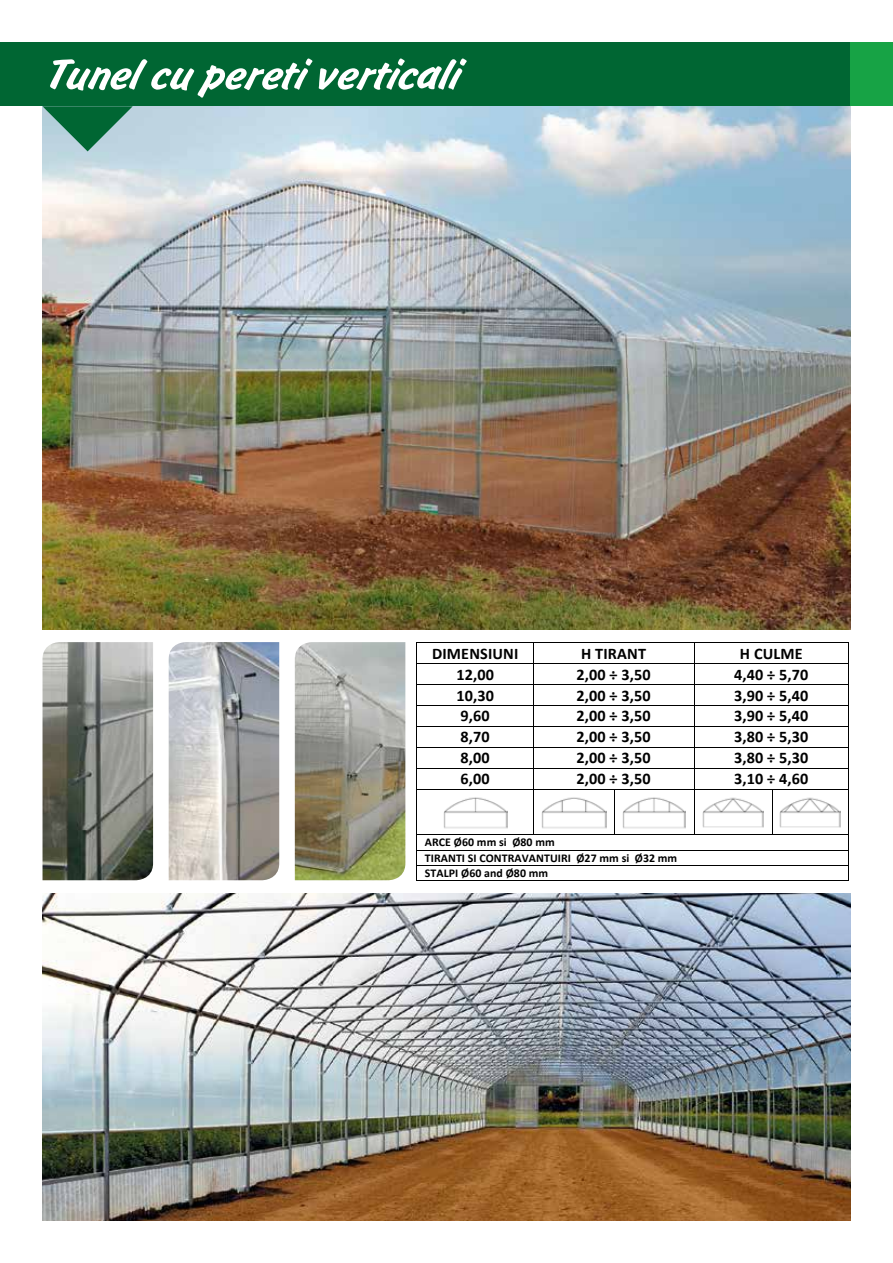
<style>
.page{position:relative;width:893px;height:1263px;background:#fff}
.page>*{position:absolute;margin:0;border:0;box-sizing:border-box;transform-origin:0 0}
.t1{font:45px "Flashlight";color:#fff;scale:1.25 1}
.t2{font:700 16.2px "Calibri";letter-spacing:.01em;color:#000}
.t3{font:700 11.85px/15.3px "Calibri";letter-spacing:.005em;color:#000}
</style>
<div class="page">
<img style="left:43px;top:106px;width:807px;height:523px">
<img style="left:43px;top:893px;width:807px;height:327px">
<div style="left:0;top:43px;width:850px;height:63px;background:#063"></div>
<svg style="left:43px;top:106px;width:90px;height:45px;background:#5d9b88"></svg>
<div style="left:850px;top:43px;width:43px;height:63px;background:#17a345"></div>
<img style="left:295px;top:642px;width:110px;height:238px">
<img style="left:43px;top:642px;width:110px;height:238px">
<img style="left:169px;top:642px;width:110px;height:238px">
<hr style="left:417px;top:643px;width:116px;height:1px;background:#000">
<hr style="left:534px;top:643px;width:160px;height:1px;background:#000">
<hr style="left:695px;top:643px;width:153px;height:1px;background:#000">
<hr style="left:417px;top:663px;width:116px;height:1px;background:#000">
<hr style="left:534px;top:663px;width:160px;height:1px;background:#000">
<hr style="left:695px;top:663px;width:153px;height:1px;background:#000">
<hr style="left:417px;top:684px;width:116px;height:1px;background:#000">
<hr style="left:534px;top:684px;width:160px;height:1px;background:#000">
<hr style="left:695px;top:684px;width:153px;height:1px;background:#000">
<hr style="left:417px;top:705px;width:116px;height:1px;background:#000">
<hr style="left:534px;top:705px;width:160px;height:1px;background:#000">
<hr style="left:695px;top:705px;width:153px;height:1px;background:#000">
<hr style="left:417px;top:726px;width:116px;height:1px;background:#000">
<hr style="left:534px;top:726px;width:160px;height:1px;background:#000">
<hr style="left:695px;top:726px;width:153px;height:1px;background:#000">
<hr style="left:417px;top:747px;width:116px;height:1px;background:#000">
<hr style="left:534px;top:747px;width:160px;height:1px;background:#000">
<hr style="left:695px;top:747px;width:153px;height:1px;background:#000">
<hr style="left:417px;top:768px;width:116px;height:1px;background:#000">
<hr style="left:534px;top:768px;width:160px;height:1px;background:#000">
<hr style="left:695px;top:768px;width:153px;height:1px;background:#000">
<img style="left:444px;top:797px;width:63px;height:32px">
<img style="left:542px;top:797px;width:64px;height:32px">
<img style="left:622px;top:797px;width:64px;height:32px">
<img style="left:702px;top:797px;width:62px;height:31px">
<img style="left:780px;top:797px;width:60px;height:31px">
<svg style="left:416px;top:643px;width:1px;height:146px"></svg>
<hr style="left:417px;top:789px;width:116px;height:1px;background:#000">
<svg style="left:533px;top:643px;width:1px;height:146px"></svg>
<hr style="left:534px;top:789px;width:80px;height:1px;background:#000">
<hr style="left:615px;top:789px;width:79px;height:1px;background:#000">
<svg style="left:694px;top:643px;width:1px;height:146px"></svg>
<hr style="left:695px;top:789px;width:77px;height:1px;background:#000">
<hr style="left:772px;top:789px;width:76px;height:1px;background:#000">
<svg style="left:848px;top:643px;width:1px;height:146px"></svg>
<hr style="left:416px;top:789px;width:1px;height:45px;background:#000">
<hr style="left:533px;top:789px;width:1px;height:45px;background:#000">
<hr style="left:614px;top:789px;width:1px;height:45px;background:#000">
<hr style="left:694px;top:789px;width:1px;height:45px;background:#000">
<hr style="left:772px;top:789px;width:1px;height:45px;background:#000">
<hr style="left:848px;top:789px;width:1px;height:45px;background:#000">
<hr style="left:417px;top:834px;width:116px;height:1px;background:#000">
<hr style="left:534px;top:834px;width:80px;height:1px;background:#000">
<hr style="left:615px;top:834px;width:79px;height:1px;background:#000">
<hr style="left:695px;top:834px;width:77px;height:1px;background:#000">
<hr style="left:772px;top:834px;width:76px;height:1px;background:#000">
<hr style="left:417px;top:850px;width:431px;height:1px;background:#000">
<hr style="left:417px;top:865px;width:431px;height:1px;background:#000">
<svg style="left:416px;top:834px;width:1px;height:47px"></svg>
<hr style="left:417px;top:880px;width:431px;height:1px;background:#000">
<svg style="left:848px;top:834px;width:1px;height:47px"></svg>
<h1 class="t1" style="left:43px;top:50px;width:333px">Tunel cu pereti verticali</h1>
<p class="t2" style="left:432px;top:643px;width:88px">DIMENSIUNI</p>
<p class="t2" style="left:581px;top:643px;width:66px">H TIRANT</p>
<p class="t2" style="left:740px;top:643px;width:64px">H CULME</p>
<p class="t2" style="left:456px;top:664px;width:39px">12,00</p>
<p class="t2" style="left:576px;top:664px;width:76px">2,00 ÷ 3,50</p>
<p class="t2" style="left:734px;top:664px;width:76px">4,40 ÷ 5,70</p>
<p class="t2" style="left:456px;top:685px;width:39px">10,30</p>
<p class="t2" style="left:576px;top:685px;width:76px">2,00 ÷ 3,50</p>
<p class="t2" style="left:734px;top:685px;width:76px">3,90 ÷ 5,40</p>
<p class="t2" style="left:461px;top:706px;width:31px">9,60</p>
<p class="t2" style="left:576px;top:706px;width:76px">2,00 ÷ 3,50</p>
<p class="t2" style="left:734px;top:706px;width:76px">3,90 ÷ 5,40</p>
<p class="t2" style="left:461px;top:727px;width:31px">8,70</p>
<p class="t2" style="left:576px;top:727px;width:76px">2,00 ÷ 3,50</p>
<p class="t2" style="left:734px;top:727px;width:76px">3,80 ÷ 5,30</p>
<p class="t2" style="left:461px;top:747px;width:31px">8,00</p>
<p class="t2" style="left:576px;top:747px;width:76px">2,00 ÷ 3,50</p>
<p class="t2" style="left:734px;top:747px;width:76px">3,80 ÷ 5,30</p>
<p class="t2" style="left:461px;top:768px;width:31px">6,00</p>
<p class="t2" style="left:576px;top:768px;width:76px">2,00 ÷ 3,50</p>
<p class="t2" style="left:734px;top:768px;width:76px">3,10 ÷ 4,60</p>
<p class="t3" style="left:425px;top:835px;width:254px">ARCE Ø60 mm si Ø80 mm<br>TIRANTI SI CONTRAVANTUIRI Ø27 mm si Ø32 mm<br>STALPI Ø60 and Ø80 mm</p>
</div>
